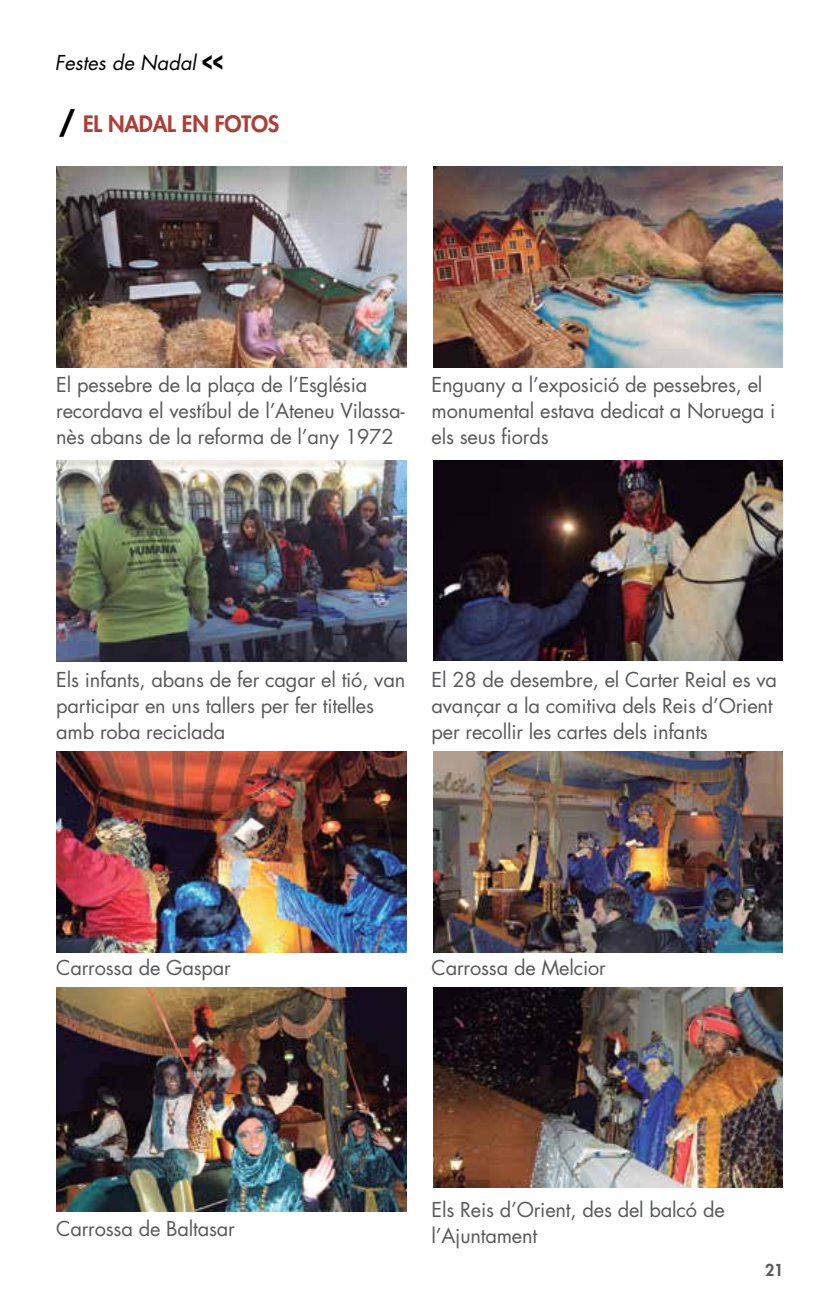
<style>
.page{position:relative;width:840px;height:1304px;background:#fff}
.page>*{position:absolute;margin:0;border:0;box-sizing:border-box;transform-origin:0 0}
.t1{font:800 22px "Futura Std";letter-spacing:-.01em;color:#ae3d37}
.t2{font:20px/26px "Futura Std";letter-spacing:-.01em;color:#58595b}
.t3{font:italic 20px "Futura Std";color:#000}
.t4{font:800 16px "Futura Std";color:#58595b}
.s1{font-weight:800;font-style:normal;font-size:30px}
.s2{font-weight:700;font-size:30px;color:#000}
</style>
<div class="page">
<img style="left:57px;top:167px;width:349px;height:201px">
<img style="left:433px;top:166px;width:349px;height:202px">
<img style="left:57px;top:461px;width:349px;height:201px">
<img style="left:433px;top:461px;width:349px;height:200px">
<img style="left:57px;top:752px;width:349px;height:201px">
<img style="left:433px;top:751px;width:349px;height:202px">
<img style="left:57px;top:987px;width:349px;height:224px">
<img style="left:433px;top:987px;width:349px;height:200px">
<p class="t3" style="left:55px;top:50px;width:170px">Festes de Nadal <span class="s1">&lt;&lt;</span></p>
<p class="t1" style="left:58px;top:110px;width:222px"><span class="s2">/</span> EL NADAL EN FOTOS</p>
<p class="t2" style="left:56px;top:372px;width:349px">El pessebre de la plaça de l’Església recordava el vestíbul de l’Ateneu Vilassa&shy;nès abans de la reforma de l’any 1972</p>
<p class="t2" style="left:431px;top:372px;width:345px">Enguany a l’exposició de pessebres, el monumental estava dedicat a Noruega i els seus fiords</p>
<p class="t2" style="left:56px;top:666px;width:350px">Els infants, abans de fer cagar el tió, van participar en uns tallers per fer titelles amb roba reciclada</p>
<p class="t2" style="left:431px;top:666px;width:347px">El 28 de desembre, el Carter Reial es va avançar a la comitiva dels Reis d’Orient per recollir les cartes dels infants</p>
<p class="t2" style="left:56px;top:955px;width:176px">Carrossa de Gaspar</p>
<p class="t2" style="left:431px;top:955px;width:176px">Carrossa de Melcior</p>
<p class="t2" style="left:56px;top:1215px;width:180px">Carrossa de Baltasar</p>
<p class="t2" style="left:431px;top:1197px;width:294px">Els Reis d’Orient, des del balcó de l’Ajuntament</p>
<p class="t4" style="left:764px;top:1260px;width:20px">21</p>
</div>
